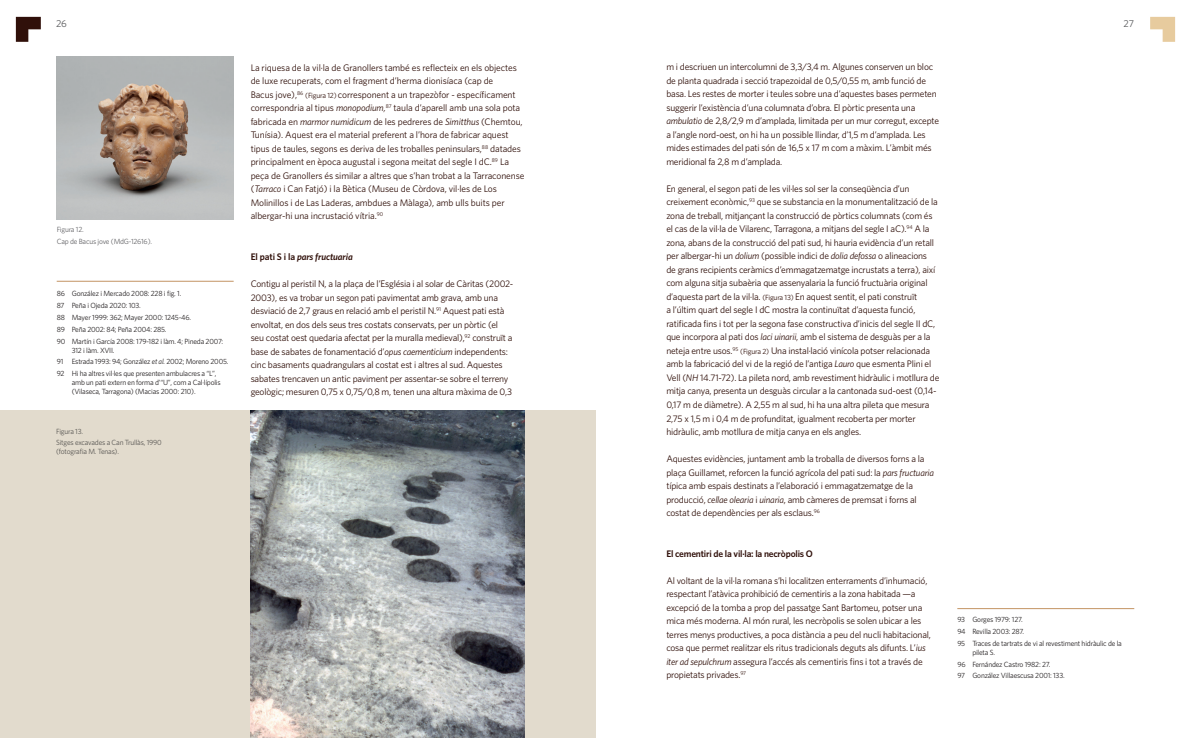
<style>
.page{position:relative;width:1191px;height:738px;background:#fff}
.page>*{position:absolute;margin:0;border:0;box-sizing:border-box;transform-origin:0 0}
.t1{font:10px "Whitney HTF";color:#57585a}
.t2{font:9.5px/13.5px "Whitney HTF";letter-spacing:-.02em;color:#30100a}
.t3{font:600 9.5px "Whitney HTF";letter-spacing:-.02em;color:#30100a}
.t4{font:italic 600 9.5px "Whitney HTF";letter-spacing:-.01em;color:#30100a}
.t5{font:7.5px/11.8px "Whitney HTF";letter-spacing:-.025em;color:#231f20}
.t6{font:7.5px/11.8px "Whitney HTF";letter-spacing:-.025em;color:#636366}
.s1{font-size:7.5px}
.s2{font-style:italic}
.s3{font-style:normal}
</style>
<div class="page">
<svg style="left:1150px;top:17px;width:25px;height:25px"></svg>
<svg style="left:16px;top:17px;width:25px;height:25px"></svg>
<div style="left:0;top:410px;width:595px;height:327px;background:#e2dbcd"></div>
<hr style="left:57px;top:281px;width:177px;height:1px;background:#c39463">
<hr style="left:957px;top:608px;width:177px;height:1px;background:#c39463">
<img style="left:57px;top:57px;width:177px;height:162px">
<img style="left:251px;top:410px;width:273px;height:327px">
<p class="t1" style="left:56px;top:17px;width:12px">26</p>
<p class="t1" style="left:1123px;top:17px;width:12px">27</p>
<p class="t2" style="left:251px;top:60px;width:275px">La riquesa de la vil·la de Granollers també es reflecteix en els objectes de luxe recuperats, com el fragment d’herma dionisíaca (cap de<br>Bacus jove),<sup>86</sup> <span class="s1">(Figura 12)</span> corresponent a un trapezòfor - específicament correspondria al tipus <span class="s2">monopodium,</span><sup>87</sup> taula d’aparell amb una sola pota fabricada en <span class="s2">marmor numidicum</span> de les pedreres de <span class="s2">Simitthus</span> (Chemtou, Tunísia). Aquest era el material preferent a l’hora de fabricar aquest tipus de taules, segons es deriva de les troballes peninsulars,<sup>88</sup> datades principalment en època augustal i segona meitat del segle I dC.<sup>89</sup> La peça de Granollers és similar a altres que s’han trobat a la Tarraconense (<span class="s2">Tarraco</span> i Can Fatjó) i la Bètica (Museu de Còrdova, vil·les de Los Molinillos i de Las Laderas, ambdues a Màlaga), amb ulls buits per albergar-hi una incrustació vítria.<sup>90</sup></p>
<p class="t4" style="left:251px;top:251px;width:104px"><span class="s3">El pati S i la</span> pars fructuaria</p>
<p class="t2" style="left:251px;top:276px;width:264px">Contigu al peristil N, a la plaça de l’Església i al solar de Càritas (2002- 2003), es va trobar un segon pati pavimentat amb grava, amb una desviació de 2,7 graus en relació amb el peristil N.<sup>91</sup> Aquest pati està envoltat, en dos dels seus tres costats conservats, per un pòrtic (el seu costat oest quedaria afectat per la muralla medieval),<sup>92</sup> construït a base de sabates de fonamentació d’<span class="s2">opus caementicium</span> independents: cinc basaments quadrangulars al costat est i altres al sud. Aquestes sabates trencaven un antic paviment per assentar-se sobre el terreny geològic; mesuren 0,75 x 0,75/0,8 m, tenen una altura màxima de 0,3</p>
<p class="t2" style="left:666px;top:60px;width:274px">m i descriuen un intercolumni de 3,3/3,4 m. Algunes conserven un bloc de planta quadrada i secció trapezoidal de 0,5/0,55 m, amb funció de basa. Les restes de morter i teules sobre una d’aquestes bases permeten suggerir l’existència d’una columnata d’obra. El pòrtic presenta una <span class="s2">ambulatio</span> de 2,8/2,9 m d’amplada, limitada per un mur corregut, excepte a l’angle nord-oest, on hi ha un possible llindar, d’1,5 m d’amplada. Les mides estimades del pati són de 16,5 x 17 m com a màxim. L’àmbit més meridional fa 2,8 m d’amplada.</p>
<p class="t2" style="left:666px;top:181px;width:274px">En general, el segon pati de les vil·les sol ser la conseqüència d’un creixement econòmic,<sup>93</sup> que se substancia en la monumentalització de la zona de treball, mitjançant la construcció de pòrtics columnats (com és el cas de la vil·la de Vilarenc, Tarragona, a mitjans del segle I aC).<sup>94</sup> A la zona, abans de la construcció del pati sud, hi hauria evidència d’un retall per albergar-hi un <span class="s2">dolium</span> (possible indici de <span class="s2">dolia defossa</span> o alineacions<br>de grans recipients ceràmics d’emmagatzematge incrustats a terra), així com alguna sitja subaèria que assenyalaria la funció fructuària original d’aquesta part de la vil·la. <span class="s1">(Figura 13)</span> En aquest sentit, el pati construït<br>a l’últim quart del segle I dC mostra la continuïtat d’aquesta funció, ratificada fins i tot per la segona fase constructiva d’inicis del segle II dC, que incorpora al pati dos <span class="s2">laci uinarii</span>, amb el sistema de desguàs per a la neteja entre usos.<sup>95</sup> <span class="s1">(Figura 2)</span> Una instal·lació vinícola potser relacionada amb la fabricació del vi de la regió de l’antiga <span class="s2">Lauro</span> que esmenta Plini el Vell (<span class="s2">NH</span> 14.71-72). La pileta nord, amb revestiment hidràulic i motllura de mitja canya, presenta un desguàs circular a la cantonada sud-oest (0,14- 0,17 m de diàmetre). A 2,55 m al sud, hi ha una altra pileta que mesura 2,75 x 1,5 m i 0,4 m de profunditat, igualment recoberta per morter hidràulic, amb motllura de mitja canya en els angles.</p>
<p class="t2" style="left:666px;top:451px;width:269px">Aquestes evidències, juntament amb la troballa de diversos forns a la plaça Guillamet, reforcen la funció agrícola del pati sud: la <span class="s2">pars fructuaria </span>típica amb espais destinats a l’elaboració i emmagatzematge de la producció, <span class="s2">cellae olearia</span> i <span class="s2">uinaria</span>, amb càmeres de premsat i forns al costat de dependències per als esclaus.<sup>96</sup></p>
<p class="t3" style="left:666px;top:547px;width:148px">El cementiri de la vil·la: la necròpolis O</p>
<p class="t2" style="left:666px;top:573px;width:266px">Al voltant de la vil·la romana s’hi localitzen enterraments d’inhumació, respectant l’atàvica prohibició de cementiris a la zona habitada —a excepció de la tomba a prop del passatge Sant Bartomeu, potser una mica més moderna. Al món rural, les necròpolis se solen ubicar a les terres menys productives, a poca distància a peu del nucli habitacional, cosa que permet realitzar els ritus tradicionals deguts als difunts. L’<span class="s2">ius iter ad sepulchrum</span> assegura l’accés als cementiris fins i tot a través de propietats privades.<sup>97</sup></p>
<p class="t6" style="left:57px;top:223px;width:97px">Figura 12.<br>Cap de Bacus jove (MdG-12616).</p>
<p class="t5" style="left:57px;top:287px;width:168px">86 González i Mercado 2008: 228 i fig. 1.<br>87 Peña i Ojeda 2020: 103.<br>88 Mayer 1999: 362; Mayer 2000: 1245-46.<br>89 Peña 2002: 84; Peña 2004: 285.<br>90 Martín i García 2008: 179-182 i làm. 4; Pineda 2007:</p>
<p class="t5" style="left:57px;top:343px;width:173px;text-indent:15px">312 i làm. XVII.<br>91 Estrada 1993: 94; González <span class="s2">et al.</span> 2002; Moreno 2005.<br>92 Hi ha altres vil·les que presenten ambulacres a “L”,</p>
<p class="t5" style="left:72px;top:378px;width:150px;line-height:9px">amb un pati extern en forma d’“U”, com a Cal·lípolis (Vilaseca, Tarragona) (Macias 2000: 210).</p>
<p class="t6" style="left:56px;top:424px;width:107px">Figura 13.<br>Sitges excavades a Can Trullàs, 1990</p>
<p class="t6" style="left:56px;top:445px;width:64px">(fotografia M. Tenas).</p>
<p class="t5" style="left:957px;top:612px;width:166px">93 Gorges 1979: 127.<br>94 Revilla 2003: 287.<br>95 Traces de tartrats de vi al revestiment hidràulic de la</p>
<p class="t5" style="left:957px;top:645px;width:109px;text-indent:15px">pileta S.<br>96 Fernández Castro 1982: 27.<br>97 González Villaescusa 2001: 133.</p>
</div>
